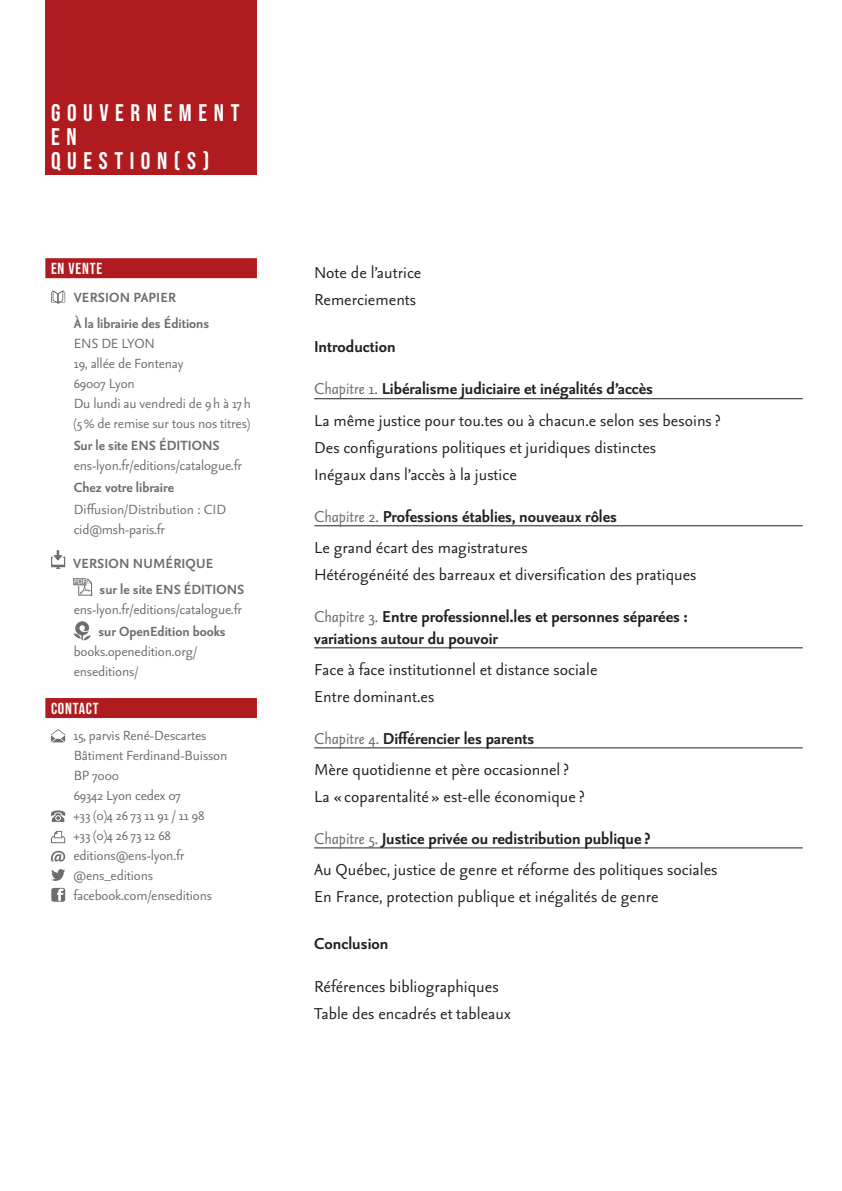
<style>
.page{position:relative;width:842px;height:1191px;background:#fff}
.page>*{position:absolute;margin:0;border:0;box-sizing:border-box;transform-origin:0 0}
.t1{font:24px/24px "Bebas Neue";letter-spacing:.275em;color:#fff}
.Sommaire_titre_ar{font:19px "Seria Sans Pro";color:#231f20}
.Sommaire_titre_pa{font:700 19px/22px "Seria Sans Pro";color:#231f20}
.Sommaire_titre_ar-2{font:700 19px "Seria Sans Pro";color:#231f20}
.t2{font:16px/20px "Seria Sans Pro";letter-spacing:-.01em;color:#6c6d70}
.t3{font:700 16px/26px "Seria Sans Pro";color:#6c6d70}
.t4{font:16px "Bebas Neue";letter-spacing:.05em;color:#fff}
.s1{font-weight:400;font-style:italic;color:#6c6d70}
</style>
<div class="page">
<div style="left:45px;top:0;width:212px;height:175px;background:#b01b1f"></div>
<div style="left:45px;top:258px;width:212px;height:20px;background:#b01b1f"></div>
<div style="left:45px;top:698px;width:212px;height:20px;background:#b01b1f"></div>
<svg style="left:75px;top:578px;width:17px;height:17px"></svg>
<svg style="left:74px;top:621px;width:17px;height:19px"></svg>
<svg style="left:51px;top:290px;width:14px;height:14px"></svg>
<svg style="left:51px;top:550px;width:14px;height:19px"></svg>
<svg style="left:51px;top:729px;width:14px;height:13px"></svg>
<svg style="left:51px;top:810px;width:14px;height:12px"></svg>
<svg style="left:51px;top:831px;width:14px;height:12px"></svg>
<svg style="left:51px;top:850px;width:14px;height:52px"></svg>
<hr style="left:314px;top:398px;width:489px;height:1px;background:#231f20">
<hr style="left:314px;top:525px;width:489px;height:1px;background:#231f20">
<hr style="left:314px;top:647px;width:489px;height:1px;background:#231f20">
<hr style="left:314px;top:747px;width:489px;height:1px;background:#231f20">
<hr style="left:314px;top:847px;width:489px;height:1px;background:#231f20">
<p class="t1" style="left:51px;top:101px;width:190px">GOUVERNEMENT<br>E N<br>QUESTION(S)</p>
<p class="t4" style="left:51px;top:260px;width:53px">EN VENTE</p>
<p class="t3" style="left:74px;top:283px;width:137px">VERSION PAPIER<br>À la librairie des Éditions</p>
<p class="t2" style="left:74px;top:332px;width:179px">ENS DE LYON<br>19, allée de Fontenay<br>69007 Lyon<br>Du lundi au vendredi de 9h à 17h (5% de remise sur tous nos titres)</p>
<p class="t3" style="left:74px;top:431px;width:147px">Sur le site ENS ÉDITIONS</p>
<p class="t2" style="left:74px;top:454px;width:170px">ens-lyon.fr/editions/catalogue.fr</p>
<p class="t3" style="left:74px;top:473px;width:102px">Chez votre libraire</p>
<p class="t2" style="left:74px;top:498px;width:154px">Diffusion/Distribution : CID cid@msh-paris.fr</p>
<p class="t3" style="left:100px;top:549px;width:146px;text-indent:-26px">VERSION NUMÉRIQUE<br>sur le site ENS ÉDITIONS</p>
<p class="t2" style="left:74px;top:598px;width:170px">ens-lyon.fr/editions/catalogue.fr</p>
<p class="t3" style="left:99px;top:617px;width:129px">sur OpenEdition books</p>
<p class="t2" style="left:74px;top:640px;width:125px">books.openedition.org/ enseditions/</p>
<p class="t4" style="left:51px;top:699px;width:49px">CONTACT</p>
<p class="t2" style="left:73px;top:724px;width:155px">15, parvis René-Descartes<br>Bâtiment Ferdinand-Buisson<br>BP 7000<br>69342 Lyon cedex 07<br>+33 (0)4 26 73 11 91 / 11 98<br>+33 (0)4 26 73 12 68 editions@ens-lyon.fr @ens_editions facebook.com/enseditions</p>
<p class="Sommaire_titre_ar" style="left:314px;top:260px;width:109px">Note de l’autrice</p>
<p class="Sommaire_titre_ar" style="left:314px;top:287px;width:104px">Remerciements</p>
<p class="Sommaire_titre_ar-2" style="left:314px;top:334px;width:83px">Introduction</p>
<p class="Sommaire_titre_pa" style="left:314px;top:377px;width:340px"><span class="s1">Chapitre 1.</span> Libéralisme judiciaire et inégalités d’accès</p>
<p class="Sommaire_titre_ar" style="left:314px;top:407px;width:408px">La même justice pour tou.tes ou à chacun.e selon ses besoins?</p>
<p class="Sommaire_titre_ar" style="left:314px;top:434px;width:343px">Des configurations politiques et juridiques distinctes</p>
<p class="Sommaire_titre_ar" style="left:314px;top:461px;width:204px">Inégaux dans l’accès à la justice</p>
<p class="Sommaire_titre_pa" style="left:314px;top:504px;width:304px"><span class="s1">Chapitre 2.</span> Professions établies, nouveaux rôles</p>
<p class="Sommaire_titre_ar" style="left:314px;top:534px;width:215px">Le grand écart des magistratures</p>
<p class="Sommaire_titre_ar" style="left:314px;top:561px;width:384px">Hétérogénéité des barreaux et diversification des pratiques</p>
<p class="Sommaire_titre_pa" style="left:314px;top:604px;width:375px"><span class="s1">Chapitre 3.</span> Entre professionnel.les et personnes séparées : variations autour du pouvoir</p>
<p class="Sommaire_titre_ar" style="left:314px;top:656px;width:285px">Face à face institutionnel et distance sociale</p>
<p class="Sommaire_titre_ar" style="left:314px;top:683px;width:122px">Entre dominant.es</p>
<p class="Sommaire_titre_pa" style="left:314px;top:726px;width:222px"><span class="s1">Chapitre 4.</span> Différencier les parents</p>
<p class="Sommaire_titre_ar" style="left:314px;top:756px;width:256px">Mère quotidienne et père occasionnel?</p>
<p class="Sommaire_titre_ar" style="left:314px;top:783px;width:272px">La « coparentalité » est-elle économique?</p>
<p class="Sommaire_titre_pa" style="left:314px;top:826px;width:337px"><span class="s1">Chapitre 5.</span> Justice privée ou redistribution publique?</p>
<p class="Sommaire_titre_ar" style="left:314px;top:856px;width:405px">Au Québec, justice de genre et réforme des politiques sociales</p>
<p class="Sommaire_titre_ar" style="left:314px;top:883px;width:346px">En France, protection publique et inégalités de genre</p>
<p class="Sommaire_titre_ar-2" style="left:314px;top:930px;width:76px">Conclusion</p>
<p class="Sommaire_titre_ar" style="left:314px;top:973px;width:186px">Références bibliographiques</p>
<p class="Sommaire_titre_ar" style="left:314px;top:1000px;width:198px">Table des encadrés et tableaux</p>
</div>
